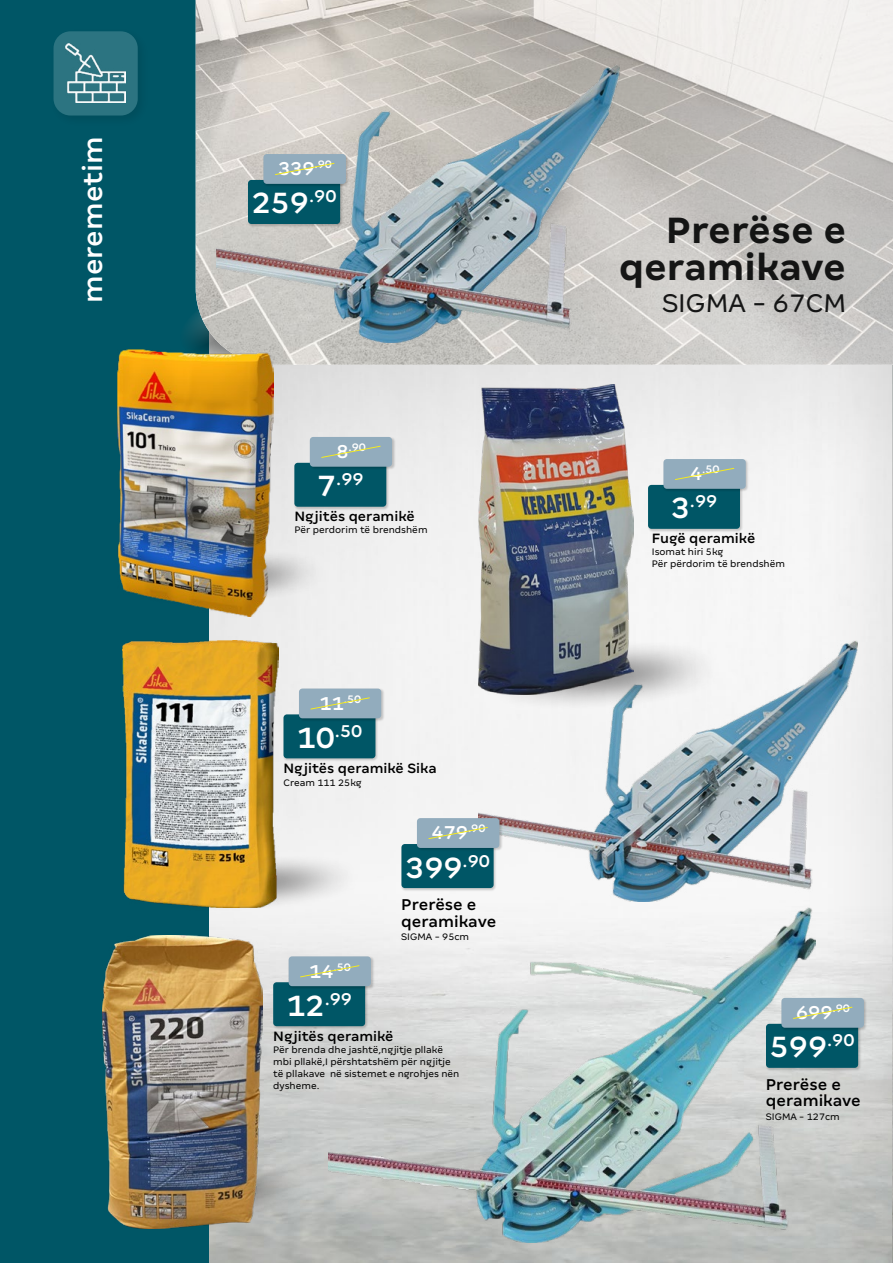
<style>
.page{position:relative;width:893px;height:1263px;background:#fff}
.page>*{position:absolute;margin:0;border:0;box-sizing:border-box;transform-origin:0 0}
.t1{font:700 40.65px/36.6px "Margem";color:#000101;text-align:right}
.t2{font:500 33px "Margem";color:#fff}
.t3{font:500 30px "Margem";color:#fff}
.t4{font:28.35px "Margem";color:#000101}
.t5{font:500 21px "Margem";color:#fff}
.t6{font:500 19.2px "Margem";color:#fff}
.t7{font:500 17.4px/16.6px "Margem";color:#000}
.t8{font:500 15px "Margem";color:#000}
.t9{font:500 12.3px "Margem";color:#fff}
.t10{font:10.5px/12px "Margem";color:#000}
.s1{font-size:21px}
.s2{font-size:33px}
</style>
<div class="page">
<img style="left:208px;top:365px;width:596px;height:898px">
<svg style="left:804px;top:365px;width:89px;height:898px"></svg>
<div style="left:0;top:0;width:208px;height:1263px;background:#005666"></div>
<svg style="left:188px;top:241px;width:199px;height:145px"></svg>
<img style="left:196px;top:0;width:172px;height:365px">
<div style="left:54px;top:31px;width:84px;height:85px;background:#2c7481;border-radius:17px"></div>
<img style="left:66px;top:43px;width:59px;height:60px">
<img style="left:479px;top:641px;width:379px;height:261px">
<img style="left:329px;top:907px;width:486px;height:335px">
<img style="left:135px;top:1150px;width:190px;height:86px">
<img style="left:103px;top:935px;width:160px;height:293px">
<div style="left:273px;top:982px;width:96px;height:48px;background:#000;opacity:.2"></div>
<div style="left:273px;top:982px;width:92px;height:44px;background:#005666;border-radius:3px"></div>
<div style="left:288px;top:956px;width:86px;height:34px;background:#000;opacity:.2"></div>
<div style="left:289px;top:956px;width:82px;height:30px;background:#92acbd;border-radius:3px"></div>
<svg style="left:300px;top:965px;width:60px;height:13px"></svg>
<img style="left:208px;top:844px;width:165px;height:79px">
<img style="left:123px;top:641px;width:156px;height:267px">
<img style="left:274px;top:539px;width:63px;height:77px">
<img style="left:117px;top:349px;width:157px;height:268px">
<div style="left:766px;top:1023px;width:96px;height:48px;background:#000;opacity:.2"></div>
<div style="left:766px;top:1024px;width:92px;height:44px;background:#005666;border-radius:3px"></div>
<div style="left:781px;top:997px;width:86px;height:34px;background:#000;opacity:.2"></div>
<div style="left:781px;top:998px;width:83px;height:30px;background:#92acbd;border-radius:3px"></div>
<svg style="left:793px;top:1006px;width:60px;height:13px"></svg>
<img style="left:475px;top:627px;width:261px;height:97px">
<img style="left:479px;top:384px;width:154px;height:311px">
<div style="left:283px;top:714px;width:96px;height:48px;background:#000;opacity:.2"></div>
<div style="left:283px;top:714px;width:92px;height:44px;background:#005666;border-radius:3px"></div>
<div style="left:299px;top:688px;width:86px;height:34px;background:#000;opacity:.2"></div>
<div style="left:299px;top:689px;width:82px;height:29px;background:#92acbd;border-radius:3px"></div>
<svg style="left:310px;top:697px;width:60px;height:13px"></svg>
<div style="left:401px;top:844px;width:96px;height:48px;background:#000;opacity:.2"></div>
<div style="left:401px;top:844px;width:93px;height:44px;background:#005666;border-radius:3px"></div>
<div style="left:416px;top:818px;width:87px;height:33px;background:#000;opacity:.2"></div>
<div style="left:417px;top:818px;width:82px;height:30px;background:#92acbd;border-radius:3px"></div>
<svg style="left:428px;top:827px;width:60px;height:12px"></svg>
<div style="left:294px;top:462px;width:96px;height:48px;background:#000;opacity:.2"></div>
<div style="left:294px;top:463px;width:92px;height:44px;background:#005666;border-radius:3px"></div>
<div style="left:309px;top:436px;width:87px;height:34px;background:#000;opacity:.2"></div>
<div style="left:310px;top:437px;width:82px;height:30px;background:#92acbd;border-radius:3px"></div>
<svg style="left:321px;top:445px;width:60px;height:13px"></svg>
<div style="left:648px;top:484px;width:96px;height:48px;background:#000;opacity:.2"></div>
<div style="left:648px;top:485px;width:92px;height:44px;background:#005666;border-radius:3px"></div>
<div style="left:663px;top:459px;width:86px;height:33px;background:#000;opacity:.2"></div>
<div style="left:663px;top:459px;width:83px;height:30px;background:#92acbd;border-radius:3px"></div>
<svg style="left:675px;top:467px;width:60px;height:13px"></svg>
<svg style="left:368px;top:0;width:525px;height:365px;background:#d0cdca"></svg>
<img style="left:316px;top:114px;width:313px;height:258px">
<img style="left:216px;top:64px;width:404px;height:278px">
<div style="left:248px;top:180px;width:96px;height:48px;background:#000;opacity:.2"></div>
<div style="left:248px;top:180px;width:92px;height:44px;background:#005666;border-radius:3px"></div>
<div style="left:263px;top:154px;width:86px;height:33px;background:#000;opacity:.2"></div>
<div style="left:263px;top:154px;width:83px;height:30px;background:#92acbd;border-radius:3px"></div>
<svg style="left:275px;top:163px;width:60px;height:12px"></svg>
<h3 class="t3" style="left:75px;top:303px;width:168px;rotate:-90deg">meremetim</h3>
<h3 class="t5" style="left:278px;top:156px;width:55px">339<sup>.90</sup></h3>
<h2 class="t2" style="left:252px;top:183px;width:86px">259<sup>.90</sup></h2>
<p class="t9" style="left:336px;top:440px;width:31px"><span class="s1">8</span>.90</p>
<h3 class="t6" style="left:317px;top:468px;width:48px"><span class="s2">7</span>.99</h3>
<h3 class="t8" style="left:294px;top:507px;width:122px">Ngjitës qeramikë</h3>
<p class="t10" style="left:294px;top:524px;width:135px">Për perdorim të brendshëm</p>
<p class="t9" style="left:319px;top:692px;width:43px"><span class="s1">11</span>.50</p>
<h3 class="t6" style="left:297px;top:719px;width:67px"><span class="s2">10</span>.50</h3>
<h3 class="t8" style="left:284px;top:759px;width:155px">Ngjitës qeramikë Sika</h3>
<p class="t10" style="left:284px;top:777px;width:80px">Cream 111 25kg</p>
<h3 class="t5" style="left:431px;top:820px;width:55px">479<sup>.90</sup></h3>
<h2 class="t2" style="left:405px;top:847px;width:86px">399<sup>.90</sup></h2>
<p class="t9" style="left:309px;top:959px;width:43px"><span class="s1">14</span>.50</p>
<h3 class="t6" style="left:286px;top:987px;width:67px"><span class="s2">12</span>.99</h3>
<h3 class="t7" style="left:401px;top:896px;width:97px">Prerëse e qeramikave</h3>
<p class="t10" style="left:401px;top:931px;width:69px">SIGMA - 95cm</p>
<h1 class="t1" style="left:619px;top:212px;width:229px">Prerëse e qeramikave</h1>
<h3 class="t4" style="left:662px;top:287px;width:186px">SIGMA - 67CM</h3>
<p class="t9" style="left:690px;top:462px;width:31px"><span class="s1">4</span>.50</p>
<h3 class="t6" style="left:671px;top:490px;width:48px"><span class="s2">3</span>.99</h3>
<h3 class="t8" style="left:652px;top:530px;width:105px">Fugë qeramikë</h3>
<p class="t10" style="left:652px;top:546px;width:135px">Isomat hiri 5kg<br>Për përdorim të brendshëm</p>
<h3 class="t5" style="left:796px;top:1000px;width:55px">699<sup>.90</sup></h3>
<h3 class="t8" style="left:273px;top:1027px;width:122px">Ngjitës qeramikë</h3>
<p class="t10" style="left:273px;top:1043px;width:188px">Për brenda dhe jashtë,ngjitje pllakë mbi pllakë,I përshtatshëm për ngjitje të pllakave në sistemet e ngrohjes nën dysheme.</p>
<h2 class="t2" style="left:770px;top:1027px;width:86px">599<sup>.90</sup></h2>
<h3 class="t7" style="left:766px;top:1076px;width:97px">Prerëse e qeramikave</h3>
<p class="t10" style="left:766px;top:1110px;width:75px">SIGMA - 127cm</p>
</div>
